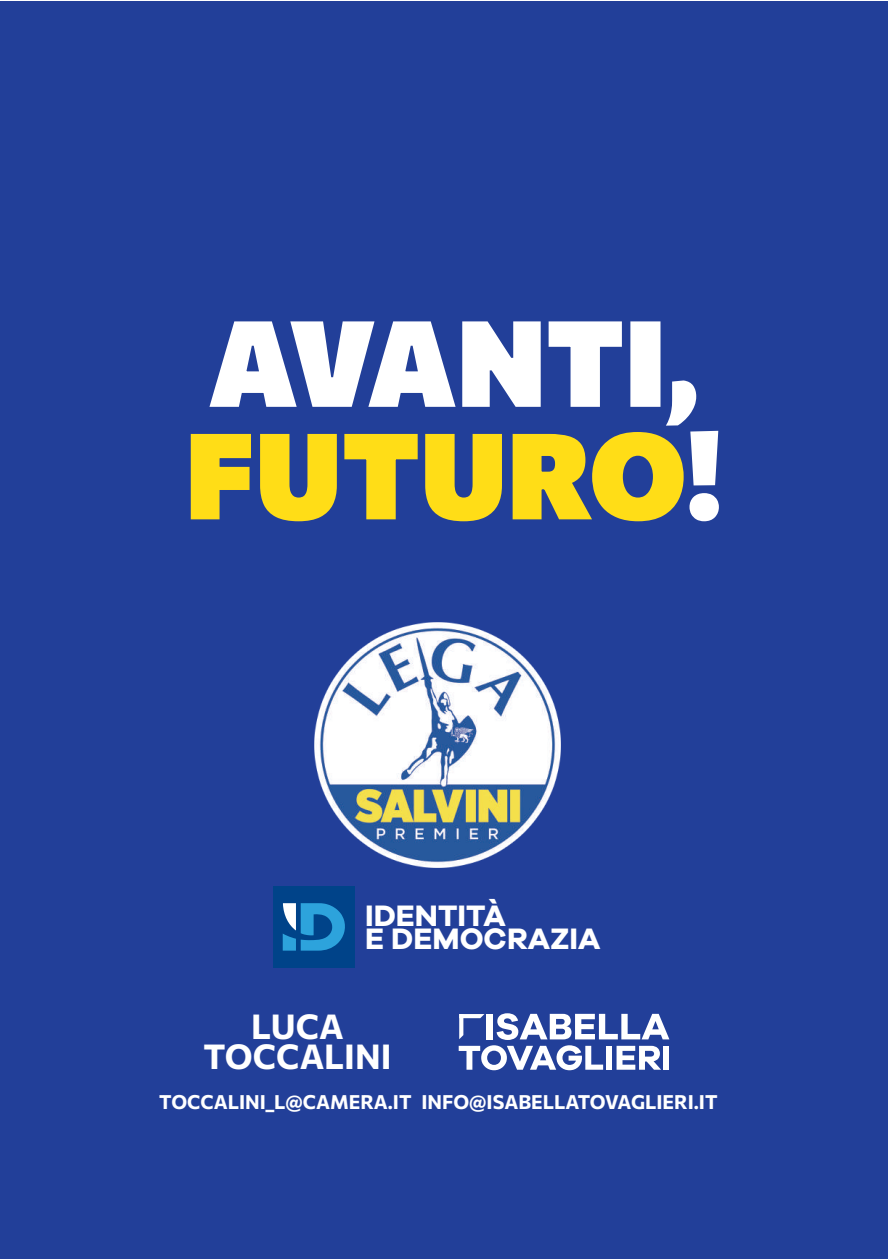
<style>
.page{position:relative;width:888px;height:1259px;background:#fff}
.page>*{position:absolute;margin:0;border:0;box-sizing:border-box;transform-origin:0 0}
.t1{font:900 119.85px/112.5px "Commissioner";color:#fff}
.t2{font:700 34.2px/29.4px "Commissioner";color:#fff;text-align:center}
.t3{font:700 30.45px/23px "Galano Grotesque";color:#fff}
.t4{font:700 19.5px "Commissioner";color:#fff}
.s1{color:#ffdd17}
</style>
<div class="page">
<div style="left:1px;top:1px;width:886px;height:1258px;background:#223f99"></div>
<div style="left:273px;top:886px;width:81px;height:81px;background:#004389"></div>
<svg style="left:282px;top:903px;width:63px;height:47px"></svg>
<svg style="left:458px;top:1013px;width:211px;height:57px"></svg>
<div style="left:663px;top:1046px;width:6px;height:23px;background:#fff"></div>
<img style="left:314px;top:622px;width:247px;height:246px">
<h1 class="t1" style="left:185px;top:299px;width:538px">AVANTI,<br><span class="s1">FUTURO</span>!</h1>
<h3 class="t3" style="left:365px;top:903px;width:237px">IDENTITÀ<br>E DEMOCRAZIA</h3>
<h2 class="t2" style="left:203px;top:1010px;width:189px">LUCA<br>TOCCALINI</h2>
<p class="t4" style="left:159px;top:1086px;width:254px">TOCCALINI_L@CAMERA.IT</p>
<p class="t4" style="left:421px;top:1087px;width:297px">INFO@ISABELLATOVAGLIERI.IT</p>
</div>
